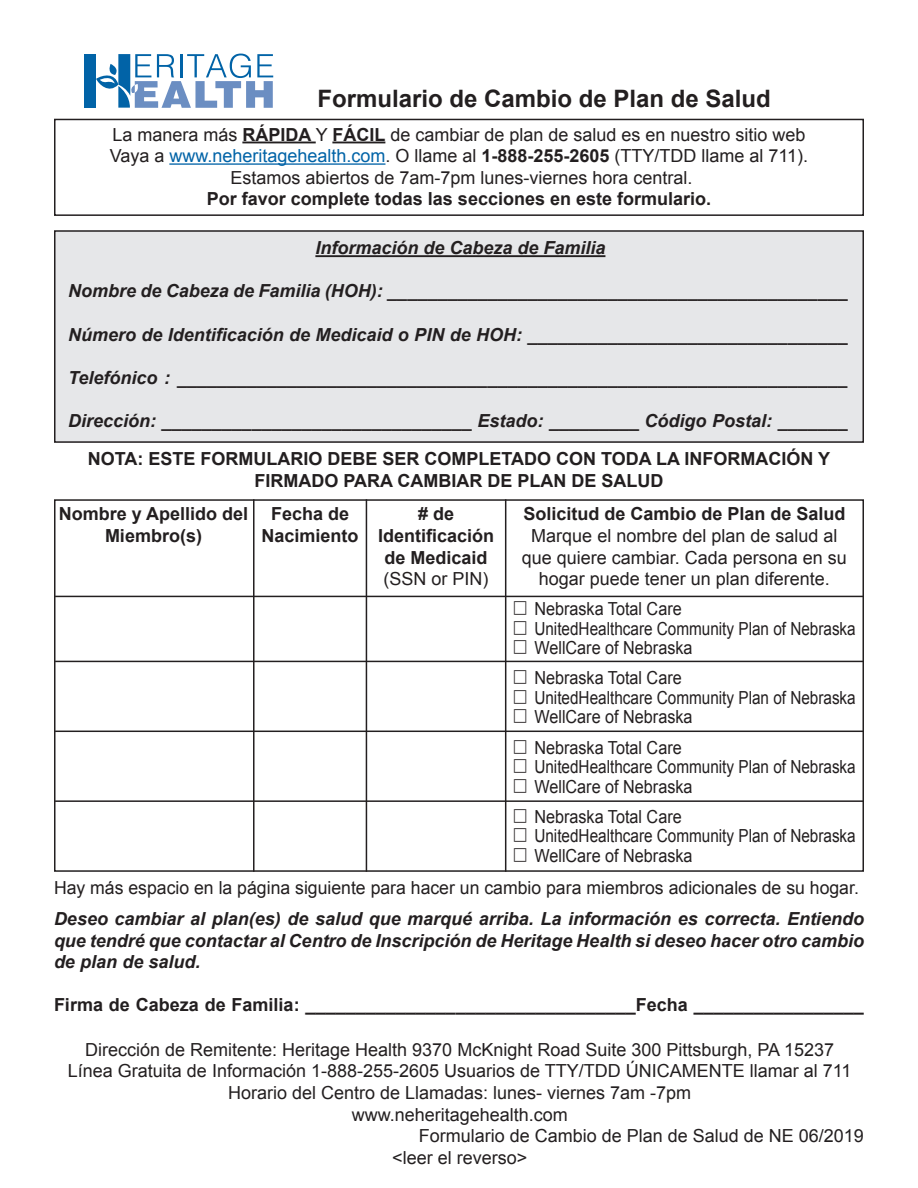
<style>
.page{position:relative;width:918px;height:1188px;background:#fff}
.page>*{position:absolute;margin:0;border:0;box-sizing:border-box;transform-origin:0 0}
.t1{font:700 24px "Arial";color:#231f20}
.t2{font:18px/21.6px "Arial";color:#231f20;text-align:center}
.t3{font:italic 700 18px/21.6px "Arial";color:#231f20;text-align:justify}
.t4{font:700 18px/21.6px "Arial";color:#231f20;text-align:center}
.t5{font:18px "Arial";color:#231f20;scale:.85 1}
.t6{font:18px "Arial";color:#231f20;scale:.9 1}
.s1{font-weight:700}
.s2{color:#0163a7}
</style>
<div class="page">
<div style="left:55px;top:231px;width:808px;height:211px;background:#e6e7e9"></div>
<div style="left:54px;top:230px;width:810px;height:213px;border:2px solid #231f20"></div>
<hr style="left:242px;top:142px;width:74px;height:1px;background:#231f20">
<hr style="left:332px;top:142px;width:53px;height:1px;background:#231f20">
<hr style="left:169px;top:163px;width:216px;height:2px;background:#0163a7">
<div style="left:54px;top:119px;width:810px;height:97px;border:2px solid #231f20"></div>
<hr style="left:315px;top:255px;width:290px;height:2px;background:#231f20">
<div style="left:54px;top:499px;width:810px;height:373px;border:2px solid #231f20"></div>
<hr style="left:253px;top:499px;width:2px;height:373px;background:#231f20">
<hr style="left:366px;top:499px;width:1px;height:373px;background:#231f20">
<hr style="left:505px;top:499px;width:1px;height:373px;background:#231f20">
<hr style="left:55px;top:596px;width:808px;height:1px;background:#231f20">
<hr style="left:55px;top:661px;width:808px;height:1px;background:#231f20">
<hr style="left:55px;top:731px;width:808px;height:1px;background:#231f20">
<hr style="left:55px;top:800px;width:808px;height:2px;background:#231f20">
<div style="left:84px;top:54px;width:12px;height:54px;background:#0163a7"></div>
<svg style="left:96px;top:54px;width:177px;height:54px"></svg>
<p class="t1" style="left:318px;top:83px;width:455px">Formulario de Cambio de Plan de Salud</p>
<p class="t2" style="left:112px;top:124px;width:695px">La manera más <span class="s1">RÁPIDA</span> Y <span class="s1">FÁCIL</span> de cambiar de plan de salud es en nuestro sitio web</p>
<p class="t2" style="left:110px;top:145px;width:700px">Vaya a <span class="s2">www.neheritagehealth.com</span> O. llame al <span class="s1">1-888-255-2605</span> (TTY/TDD llame al 711 .(</p>
<p class="t2" style="left:230px;top:167px;width:464px">Estamos abiertos de 7am-7pm lunes-viernes hora central.</p>
<p class="t4" style="left:207px;top:189px;width:506px">Por favor complete todas las secciones en este formulario.</p>
<p class="t3" style="left:315px;top:238px;width:292px">Información de Cabeza de Familia</p>
<p class="t3" style="left:68px;top:281px;width:781px">N o m b r e d e C a b e z a d e F a m i l i a ( H O H ______________________________________________: (</p>
<p class="t3" style="left:68px;top:324px;width:781px">N ú m e r o d e I d e n t i f i c a c i ó n d e M e d i c a i d o P I N d e H O H ________________________________:</p>
<p class="t3" style="left:68px;top:367px;width:781px">T e l e f ó n i c o ___________________________________________________________________:</p>
<p class="t3" style="left:68px;top:410px;width:781px">Dirección: _______________________________ Estado: _________ C ó d i g o P o s t a l _______:</p>
<p class="t4" style="left:88px;top:449px;width:744px">NOTA: ESTE FORMULARIO DEBE SER COMPLETADO CON TODA LA INFORMACIÓN Y<br>FIRMADO PARA CAMBIAR DE PLAN DE SALUD</p>
<p class="t4" style="left:59px;top:504px;width:191px">Nombre y Apellido del</p>
<p class="t4" style="left:105px;top:525px;width:99px">Miembro (s(</p>
<p class="t4" style="left:523px;top:504px;width:324px">Solicitud de Cambio de Plan de Salud</p>
<p class="t2" style="left:531px;top:525px;width:308px">Marque el nombre del plan de salud al</p>
<p class="t2" style="left:522px;top:547px;width:327px">que quiere cambiar. Cada persona en su hogar puede tener un plan diferente.</p>
<p class="t6" style="left:534px;top:597px;width:165px">Nebraska Total Care</p>
<p class="t5" style="left:534px;top:617px;width:380px">UnitedHealthcare Community Plan of Nebraska</p>
<p class="t6" style="left:534px;top:636px;width:177px">WellCare of Nebraska</p>
<p class="t6" style="left:534px;top:666px;width:165px">Nebraska Total Care</p>
<p class="t5" style="left:534px;top:686px;width:380px">UnitedHealthcare Community Plan of Nebraska</p>
<p class="t6" style="left:534px;top:705px;width:177px">WellCare of Nebraska</p>
<p class="t6" style="left:534px;top:735px;width:165px">Nebraska Total Care</p>
<p class="t5" style="left:534px;top:755px;width:380px">UnitedHealthcare Community Plan of Nebraska</p>
<p class="t6" style="left:534px;top:774px;width:177px">WellCare of Nebraska</p>
<p class="t6" style="left:534px;top:805px;width:165px">Nebraska Total Care</p>
<p class="t5" style="left:534px;top:824px;width:380px">UnitedHealthcare Community Plan of Nebraska</p>
<p class="t6" style="left:534px;top:844px;width:177px">WellCare of Nebraska</p>
<p class="t2" style="left:54px;top:878px;width:806px">Hay más espacio en la página siguiente para hacer un cambio para miembros adicionales de su hogar.</p>
<p class="t3" style="left:54px;top:908px;width:812px">Deseo cambiar al plan(es) de salud que marqué arriba. La información es correcta. Entiendo que tendré que contactar al Centro de Inscripción de Heritage Health si deseo hacer otro cambio de plan de salud.</p>
<p class="t4" style="left:54px;top:995px;width:811px">Firma de Cabeza de Familia: _________________________________F e c h a _________________</p>
<p class="t2" style="left:85px;top:1039px;width:751px">Dirección de Remitente: Heritage Health 9370 McKnight Road Suite 300 Pittsburgh, PA 15237</p>
<p class="t2" style="left:68px;top:1060px;width:785px">Línea Gratuita de Información 1-888-255-2605 Usuarios de TTY/TDD ÚNICAMENTE llamar al 711</p>
<p class="t2" style="left:228px;top:1082px;width:465px">Horario del Centro de Llamadas: lunes- viernes 7am -7pm</p>
<p class="t2" style="left:352px;top:1104px;width:218px">www.neheritagehealth.com</p>
<p class="t2" style="left:419px;top:1125px;width:447px">Formulario de Cambio de Plan de Salud de NE 06/2019</p>
<p class="t2" style="left:392px;top:1147px;width:137px">&lt;leer el reverso&lt;</p>
<p class="t4" style="left:378px;top:504px;width:118px">#de<br>Identificación</p>
<p class="t4" style="left:385px;top:547px;width:105px">de Medicaid</p>
<p class="t2" style="left:384px;top:568px;width:107px">(SSN or PIN(</p>
<p class="t4" style="left:271px;top:504px;width:80px">Fecha de</p>
<p class="t4" style="left:262px;top:525px;width:99px">Nacimiento</p>
</div>
